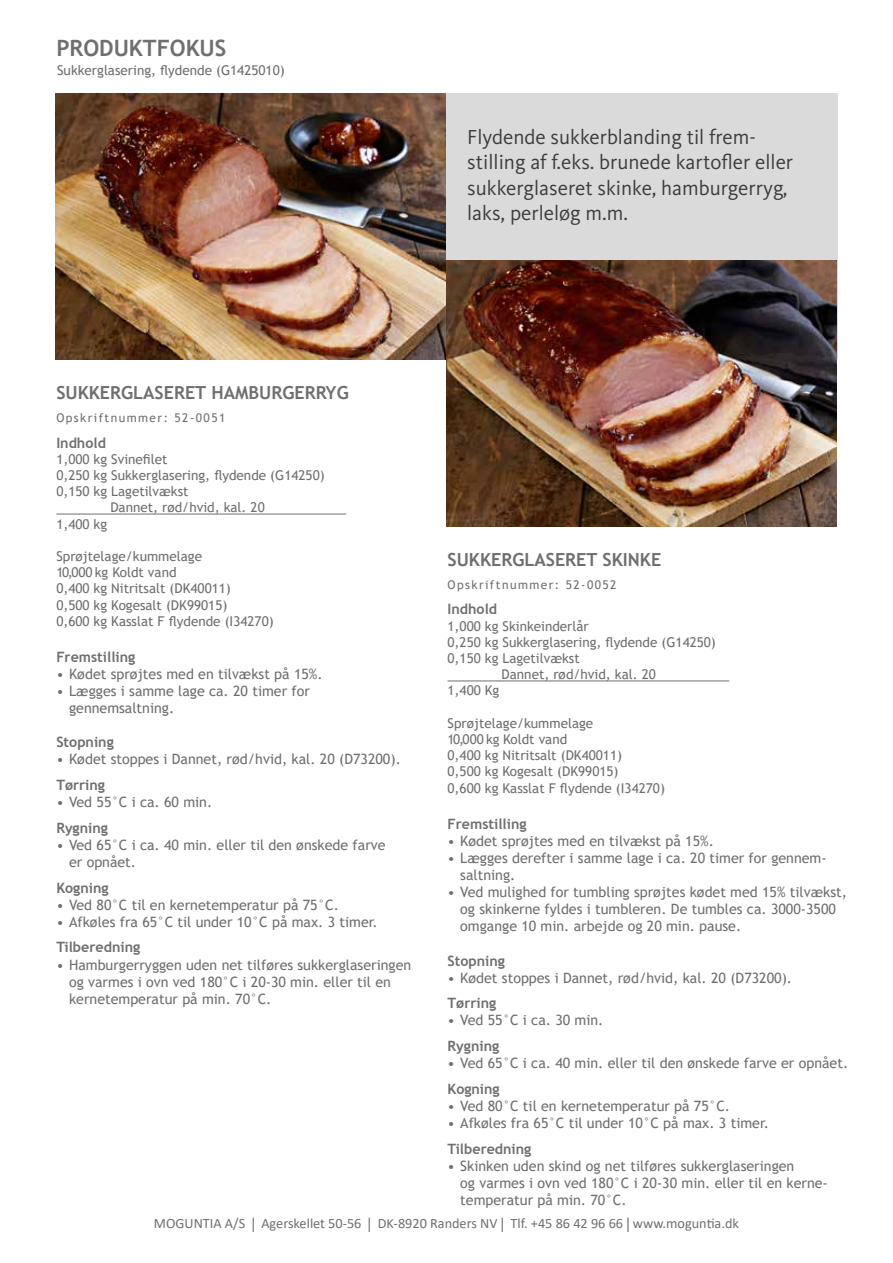
<style>
.page{position:relative;width:893px;height:1263px;background:#fff}
.page>*{position:absolute;margin:0;border:0;box-sizing:border-box;transform-origin:0 0}
.t1{font:700 22.5px "Trebuchet MS";color:#706f6f}
.t2{font:21px/25.5px "Kievit OT";color:#3c3c3b}
.t3{font:18px/21.6px "Candara";color:#000}
.t4{font:700 18px "Trebuchet MS";color:#706f6f}
.t5{font:14.25px/17.1px "Trebuchet MS";color:#706f6f}
.t6{font:700 14.25px "Trebuchet MS";color:#706f6f}
.t7{font:14.25px "Calibri";color:#706f6f}
.t8{font:13.5px/16.2px "Trebuchet MS";color:#706f6f}
.t9{font:12px "Trebuchet MS";letter-spacing:.12em;color:#706f6f}
.s1{font-size:21.3px}
</style>
<div class="page">
<img style="left:55px;top:94px;width:391px;height:265px">
<hr style="left:56px;top:514px;width:290px;height:1px;background:#706f6f">
<div style="left:446px;top:94px;width:392px;height:265px;background:#dadada"></div>
<hr style="left:448px;top:680px;width:281px;height:1px;background:#706f6f">
<img style="left:446px;top:260px;width:391px;height:266px">
<h1 class="t1" style="left:56px;top:34px;width:172px">PRODUKTFOKUS</h1>
<p class="t8" style="left:57px;top:62px;width:229px">Sukkerglasering, flydende (G1425010)</p>
<p class="t3" style="left:483px;top:122px;width:343px">Komplet pølseblanding, der kan tilsættes enten kogesalt (koges) eller nitritsalt (ryges).</p>
<h2 class="t2" style="left:467px;top:124px;width:327px">Flydende sukkerblanding til frem&shy;stilling af f.eks. brunede kartofler eller sukkerglaseret skinke, hamburgerryg, laks, perleløg m.m.</h2>
<p class="t4" style="left:56px;top:381px;width:294px">SUKKERGLASERET HAMBURGERRYG</p>
<p class="t9" style="left:56px;top:410px;width:171px">Opskriftnummer: 52-0051</p>
<p class="t6" style="left:56px;top:433px;width:51px">Indhold</p>
<p class="t8" style="left:56px;top:451px;width:113px">1,000 kg Svinefilet</p>
<p class="t8" style="left:56px;top:467px;width:270px">0,250 kg Sukkerglasering, flydende (G14250)</p>
<p class="t8" style="left:56px;top:483px;width:134px">0,150 kg Lagetilvækst</p>
<p class="t8" style="left:110px;top:499px;width:156px">Dannet, rød/hvid, kal. 20</p>
<p class="t8" style="left:56px;top:515px;width:52px">1,400 kg</p>
<p class="t8" style="left:56px;top:548px;width:219px">Sprøjtelage/kummelage<br>10,000 kg Koldt vand<br>0,400 kg Nitritsalt (DK40011)<br>0,500 kg Kogesalt (DK99015)<br>0,600 kg Kasslat F flydende (I34270)</p>
<p class="t6" style="left:56px;top:648px;width:81px">Fremstilling</p>
<p class="t5" style="left:56px;top:665px;width:268px">• Kødet sprøjtes med en tilvækst på 15%.</p>
<p class="t5" style="left:69px;top:682px;width:242px;text-indent:-13px">• Lægges i samme lage ca. 20 timer for gennemsaltning.</p>
<p class="t6" style="left:56px;top:733px;width:59px">Stopning</p>
<p class="t5" style="left:56px;top:751px;width:346px">• Kødet stoppes i Dannet, rød/hvid, kal. 20 (D73200).</p>
<p class="t6" style="left:56px;top:776px;width:50px">Tørring</p>
<p class="t5" style="left:56px;top:793px;width:157px">• Ved 55°C i ca. 60 min.</p>
<p class="t6" style="left:56px;top:819px;width:53px">Rygning</p>
<p class="t5" style="left:69px;top:836px;width:318px;text-indent:-13px">• Ved 65°C i ca. 40 min. eller til den ønskede farve er opnået.</p>
<p class="t6" style="left:56px;top:879px;width:54px">Kogning</p>
<p class="t5" style="left:56px;top:896px;width:284px">• Ved 80°C til en kernetemperatur på 75°C.</p>
<p class="t5" style="left:56px;top:913px;width:323px">• Afkøles fra 65°C til under 10°C på max. 3 timer.</p>
<p class="t6" style="left:56px;top:938px;width:85px">Tilberedning</p>
<p class="t5" style="left:69px;top:956px;width:344px;text-indent:-13px">• Hamburgerryggen uden net tilføres sukkerglaseringen og varmes i ovn ved 180°C i 20-30 min. eller til en kernetemperatur på min. 70°C.</p>
<p class="t4" style="left:448px;top:548px;width:215px">SUKKERGLASERET SKINKE</p>
<p class="t9" style="left:448px;top:577px;width:171px">Opskriftnummer: 52-0052</p>
<p class="t6" style="left:448px;top:600px;width:51px">Indhold</p>
<p class="t8" style="left:448px;top:618px;width:143px">1,000 kg Skinkeinderlår</p>
<p class="t8" style="left:448px;top:634px;width:270px">0,250 kg Sukkerglasering, flydende (G14250)</p>
<p class="t8" style="left:448px;top:650px;width:134px">0,150 kg Lagetilvækst</p>
<p class="t8" style="left:502px;top:666px;width:156px">Dannet, rød/hvid, kal. 20</p>
<p class="t8" style="left:448px;top:682px;width:53px">1,400 Kg</p>
<p class="t8" style="left:448px;top:715px;width:219px">Sprøjtelage/kummelage<br>10,000 kg Koldt vand<br>0,400 kg Nitritsalt (DK40011)<br>0,500 kg Kogesalt (DK99015)<br>0,600 kg Kasslat F flydende (I34270)</p>
<p class="t6" style="left:448px;top:815px;width:81px">Fremstilling</p>
<p class="t5" style="left:448px;top:832px;width:268px">• Kødet sprøjtes med en tilvækst på 15%.</p>
<p class="t5" style="left:460px;top:849px;width:368px;text-indent:-13px">• Lægges derefter i samme lage i ca. 20 timer for gennem&shy;saltning.</p>
<p class="t5" style="left:460px;top:883px;width:388px;text-indent:-13px">• Ved mulighed for tumbling sprøjtes kødet med 15% tilvækst, og skinkerne fyldes i tumbleren. De tumbles ca. 3000-3500 omgange 10 min. arbejde og 20 min. pause.</p>
<p class="t6" style="left:448px;top:951px;width:59px">Stopning</p>
<p class="t5" style="left:448px;top:969px;width:346px">• Kødet stoppes i Dannet, rød/hvid, kal. 20 (D73200).</p>
<p class="t6" style="left:448px;top:994px;width:50px">Tørring</p>
<p class="t5" style="left:448px;top:1012px;width:157px">• Ved 55°C i ca. 30 min.</p>
<p class="t6" style="left:448px;top:1037px;width:53px">Rygning</p>
<p class="t5" style="left:448px;top:1054px;width:402px">• Ved 65°C i ca. 40 min. eller til den ønskede farve er opnået.</p>
<p class="t6" style="left:448px;top:1080px;width:54px">Kogning</p>
<p class="t5" style="left:448px;top:1097px;width:284px">• Ved 80°C til en kernetemperatur på 75°C.</p>
<p class="t5" style="left:448px;top:1114px;width:323px">• Afkøles fra 65°C til under 10°C på max. 3 timer.</p>
<p class="t6" style="left:448px;top:1139px;width:85px">Tilberedning</p>
<p class="t5" style="left:460px;top:1157px;width:369px;text-indent:-13px">• Skinken uden skind og net tilføres sukkerglaseringen<br>og varmes i ovn ved 180°C i 20-30 min. eller til en kerne&shy;temperatur på min. 70°C.</p>
<p class="t7" style="left:154px;top:1213px;width:586px">MOGUNTIA A/S <span class="s1">l</span> Agerskellet 50-56 <span class="s1">l</span> DK-8920 Randers NV <span class="s1">l</span> Tlf. +45 86 42 96 66 <span class="s1">l</span> www.moguntia.dk</p>
</div>
